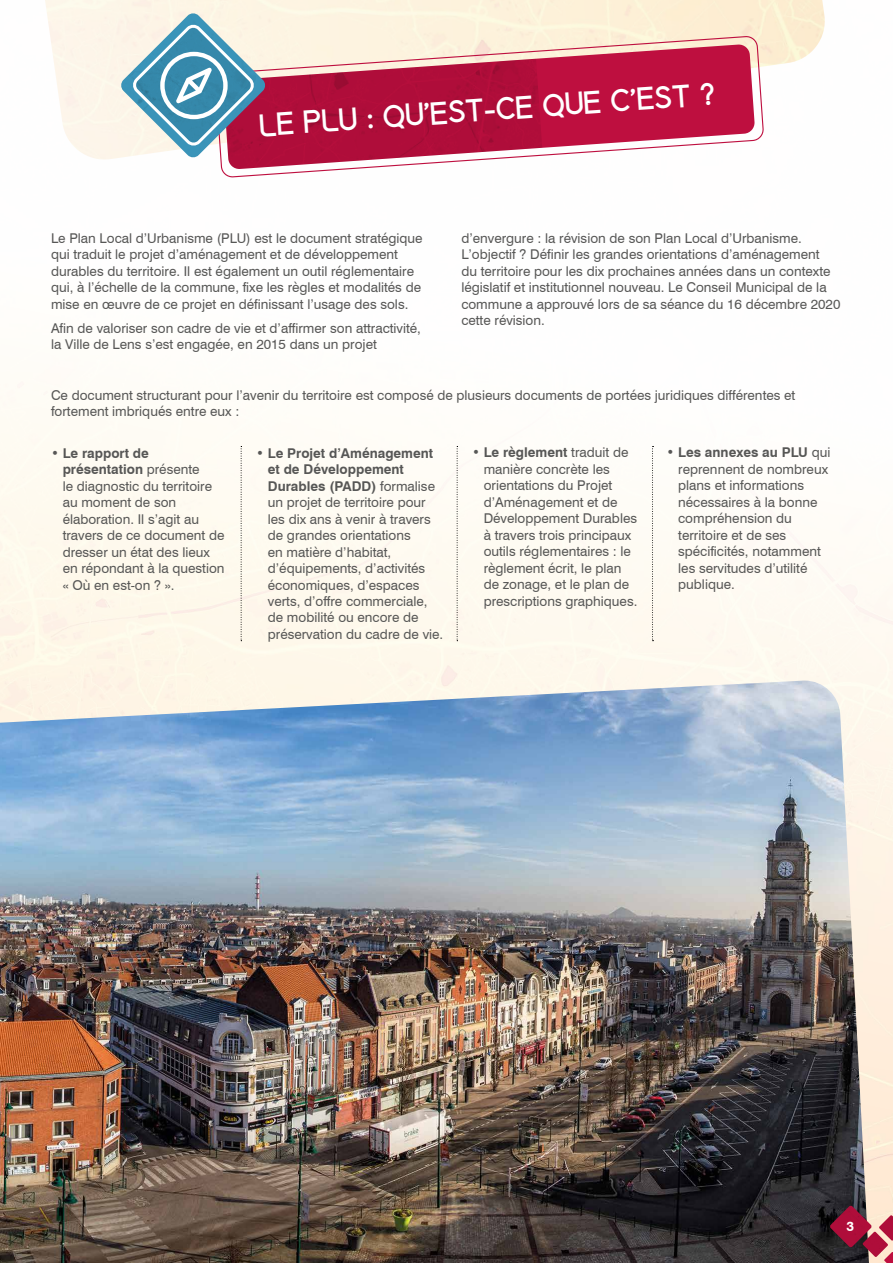
<style>
.page{position:relative;width:893px;height:1263px;background:#fff}
.page>*{position:absolute;margin:0;border:0;box-sizing:border-box;transform-origin:0 0}
.t1{font:700 36.3px "Alcefun";color:#fff}
.t2{font:13.5px/16.5px "Swiss 721 BT";color:#575756}
.t3{font:700 13.5px "Swiss 721 BT";color:#fff}
.s1{font-weight:700}
</style>
<div class="page">
<img style="left:0;top:177px;width:893px;height:1028px">
<img style="left:45px;top:0;width:780px;height:160px">
<svg style="left:652px;top:446px;width:1px;height:195px"></svg>
<svg style="left:457px;top:446px;width:1px;height:195px"></svg>
<svg style="left:241px;top:446px;width:1px;height:195px"></svg>
<svg style="left:215px;top:36px;width:548px;height:141px"></svg>
<svg style="left:120px;top:13px;width:146px;height:145px;background:#9fb1c0"></svg>
<img style="left:0;top:680px;width:869px;height:583px">
<svg style="left:830px;top:1205px;width:63px;height:58px;background:#934957"></svg>
<h1 class="t1" style="left:258px;top:105px;width:458px;rotate:-4deg">LE PLU : QU’EST-CE QUE C’EST ?</h1>
<p class="t2" style="left:51px;top:229px;width:373px">Le Plan Local d’Urbanisme (PLU) est le document stratégique qui traduit le projet d’aménagement et de développement durables du territoire. Il est également un outil réglementaire qui, à l’échelle de la commune, fixe les règles et modalités de mise en œuvre de ce projet en définissant l’usage des sols.</p>
<p class="t2" style="left:51px;top:319px;width:371px">Afin de valoriser son cadre de vie et d’affirmer son attractivité, la Ville de Lens s’est engagée, en 2015 dans un projet</p>
<p class="t2" style="left:461px;top:229px;width:380px">d’envergure : la révision de son Plan Local d’Urbanisme.<br>L’objectif ? Définir les grandes orientations d’aménagement<br>du territoire pour les dix prochaines années dans un contexte législatif et institutionnel nouveau. Le Conseil Municipal de la commune a approuvé lors de sa séance du 16 décembre 2020 cette révision.</p>
<p class="t2" style="left:51px;top:387px;width:746px">Ce document structurant pour l’avenir du territoire est composé de plusieurs documents de portées juridiques différentes et fortement imbriqués entre eux :</p>
<p class="t2" style="left:63px;top:444px;width:163px;text-indent:-12px">• <span class="s1">Le rapport de présentation</span> présente<br>le diagnostic du territoire au moment de son élaboration. Il s’agit au travers de ce document de dresser un état des lieux en répondant à la question « Où en est-on ? ».</p>
<p class="t2" style="left:268px;top:444px;width:177px;text-indent:-12px">• <span class="s1">Le Projet d’Aménagement et de Développement<br>Durables (PADD)</span> formalise un projet de territoire pour les dix ans à venir à travers de grandes orientations<br>en matière d’habitat, d’équipements, d’activités économiques, d’espaces verts, d’offre commerciale, de mobilité ou encore de préservation du cadre de vie.</p>
<p class="t2" style="left:484px;top:444px;width:155px;text-indent:-12px">• <span class="s1">Le règlement</span> traduit de manière concrète les orientations du Projet d’Aménagement et de<br>Développement Durables à travers trois principaux outils réglementaires : le règlement écrit, le plan de zonage, et le plan de prescriptions graphiques.</p>
<p class="t2" style="left:678px;top:444px;width:154px;text-indent:-12px">• <span class="s1">Les annexes au PLU</span> qui reprennent de nombreux plans et informations nécessaires à la bonne compréhension du territoire et de ses spécificités, notamment les servitudes d’utilité publique.</p>
<p class="t3" style="left:846px;top:1217px;width:9px">3</p>
</div>
